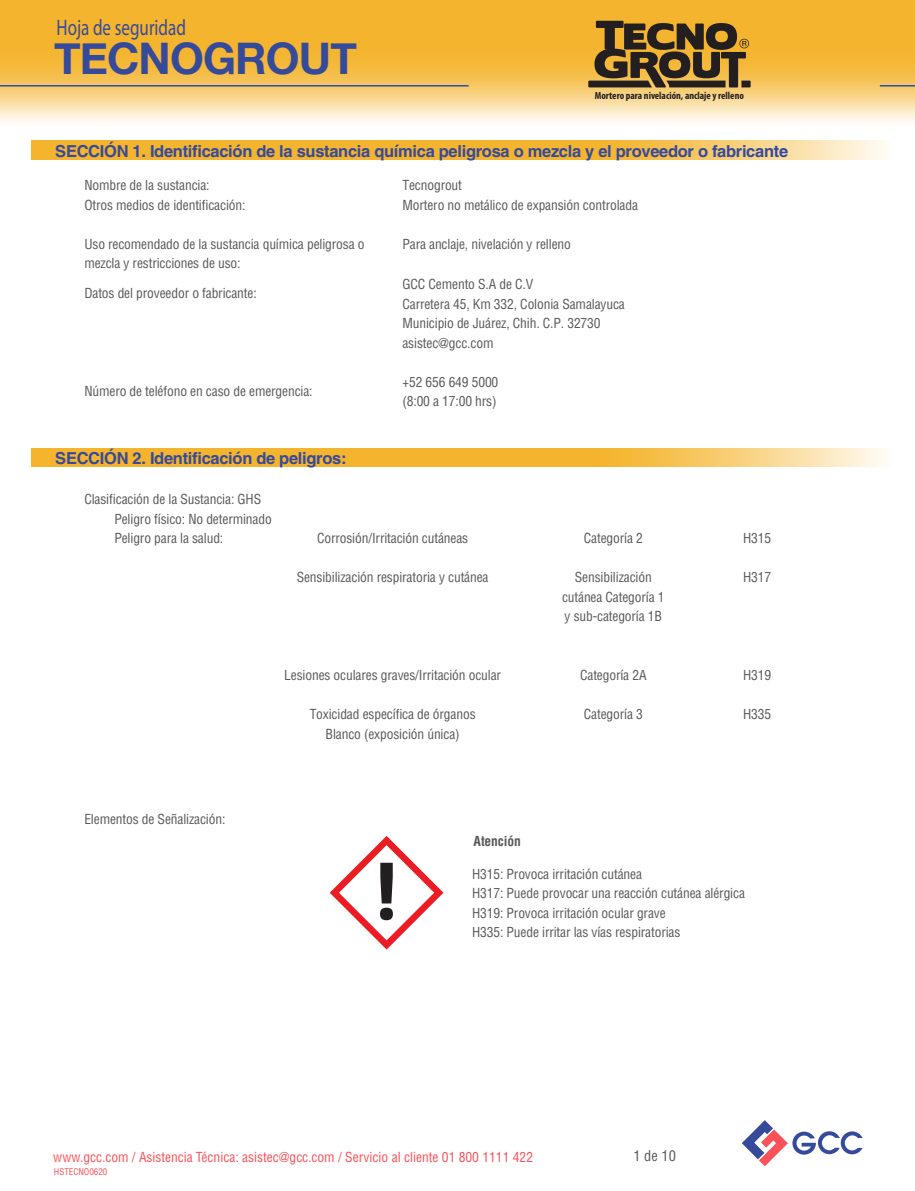
<style>
.page{position:relative;width:915px;height:1191px;background:#fff}
.page>*{position:absolute;margin:0;border:0;box-sizing:border-box;transform-origin:0 0}
.t1{font:700 43.5px "Helvetica Neue";letter-spacing:-.02em;color:#364a9c}
.t2{font:22.5px "New Athletic M54";color:#364a9c;scale:.76 1}
.t3{font:700 16.5px "Helvetica LT Std";letter-spacing:-.02em;color:#364a9c}
.t4{font:condensed 14.4px "Helvetica LT Std";color:#595a5c}
.t5{font:condensed 13.5px/19.5px "Helvetica LT Std";letter-spacing:-.01em;color:#58595b}
.t6{font:condensed 13.5px "Helvetica LT Std";color:#fb5158}
.t7{font:700 condensed 13.5px "Helvetica LT Std";letter-spacing:-.01em;color:#58595b}
.t8{font:700 condensed 10.35px "Myriad Pro";color:#231f20}
.t9{font:condensed 9px "Helvetica LT Std";color:#fb5158}
</style>
<div class="page">
<svg style="left:32px;top:141px;width:853px;height:19px;background:#f5be4a"></svg>
<svg style="left:32px;top:448px;width:853px;height:19px;background:#f5be4a"></svg>
<svg style="left:0;top:0;width:914px;height:123px;background:#f6c45d"></svg>
<hr style="left:0;top:85px;width:468px;height:2px;background:#364a9c">
<hr style="left:879px;top:85px;width:35px;height:2px;background:#364a9c">
<svg style="left:329px;top:836px;width:114px;height:113px"></svg>
<svg style="left:742px;top:1120px;width:120px;height:46px"></svg>
<svg style="left:588px;top:21px;width:162px;height:66px;background:#7c602a"></svg>
<h2 class="t2" style="left:57px;top:19px;width:172px">Hoja de seguridad</h2>
<h1 class="t1" style="left:54px;top:33px;width:304px">TECNOGROUT</h1>
<p class="t8" style="left:594px;top:92px;width:150px">Mortero para nivelación, anclaje y relleno</p>
<p class="t3" style="left:55px;top:141px;width:734px">SECCIÓN 1. Identificación de la sustancia química peligrosa o mezcla y el proveedor o fabricante</p>
<p class="t5" style="left:84px;top:177px;width:163px">Nombre de la sustancia:<br>Otros medios de identificación:</p>
<p class="t5" style="left:84px;top:235px;width:282px">Uso recomendado de la sustancia química peligrosa o mezcla y restricciones de uso:</p>
<p class="t5" style="left:84px;top:285px;width:174px">Datos del proveedor o fabricante:</p>
<p class="t5" style="left:84px;top:382px;width:230px">Número de teléfono en caso de emergencia:</p>
<p class="t3" style="left:55px;top:448px;width:292px">SECCIÓN 2. Identificación de peligros:</p>
<p class="t5" style="left:402px;top:177px;width:237px">Tecnogrout<br>Mortero no metálico de expansión controlada</p>
<p class="t5" style="left:402px;top:235px;width:170px">Para anclaje, nivelación y relleno</p>
<p class="t5" style="left:402px;top:276px;width:224px">GCC Cemento S.A de C.V<br>Carretera 45, Km 332, Colonia Samalayuca<br>Municipio de Juárez, Chih. C.P. 32730 asistec@gcc.com</p>
<p class="t5" style="left:402px;top:373px;width:97px">+52 656 649 5000 (8:00 a 17:00 hrs)</p>
<p class="t5" style="left:114px;top:491px;width:159px;text-indent:-30px">Clasificación de la Sustancia: GHS<br>Peligro físico: No determinado<br>Peligro para la salud:</p>
<p class="t5" style="left:317px;top:530px;width:153px">Corrosión/Irritación cutáneas</p>
<p class="t5" style="left:296px;top:569px;width:193px">Sensibilización respiratoria y cutánea</p>
<p class="t5" style="left:84px;top:810px;width:142px">Elementos de Señalización:</p>
<p class="t5" style="left:284px;top:666px;width:218px">Lesiones oculares graves/Irritación ocular</p>
<p class="t5" style="left:309px;top:705px;width:167px;text-align:center">Toxicidad específica de órganos<br>Blanco (exposición única)</p>
<p class="t7" style="left:473px;top:835px;width:49px">Atención</p>
<p class="t5" style="left:583px;top:530px;width:61px">Categoría 2</p>
<p class="t5" style="left:562px;top:569px;width:104px;text-align:center">Sensibilización cutánea Categoría 1 y sub-categoría 1B</p>
<p class="t5" style="left:580px;top:666px;width:68px">Categoría 2A</p>
<p class="t5" style="left:583px;top:705px;width:61px">Categoría 3</p>
<p class="t5" style="left:743px;top:530px;width:30px">H315</p>
<p class="t5" style="left:743px;top:569px;width:30px">H317</p>
<p class="t5" style="left:743px;top:666px;width:30px">H319</p>
<p class="t5" style="left:743px;top:705px;width:30px">H335</p>
<p class="t5" style="left:472px;top:865px;width:274px">H315: Provoca irritación cutánea<br>H317: Puede provocar una reacción cutánea alérgica H319: Provoca irritación ocular grave<br>H335: Puede irritar las vías respiratorias</p>
<p class="t6" style="left:53px;top:1151px;width:481px">www.gcc.com / Asistencia Técnica: asistec@gcc.com / Servicio al cliente 01 800 1111 422</p>
<p class="t9" style="left:54px;top:1168px;width:55px">HSTECNO0620</p>
<p class="t4" style="left:633px;top:1149px;width:44px">1 de 10</p>
</div>
